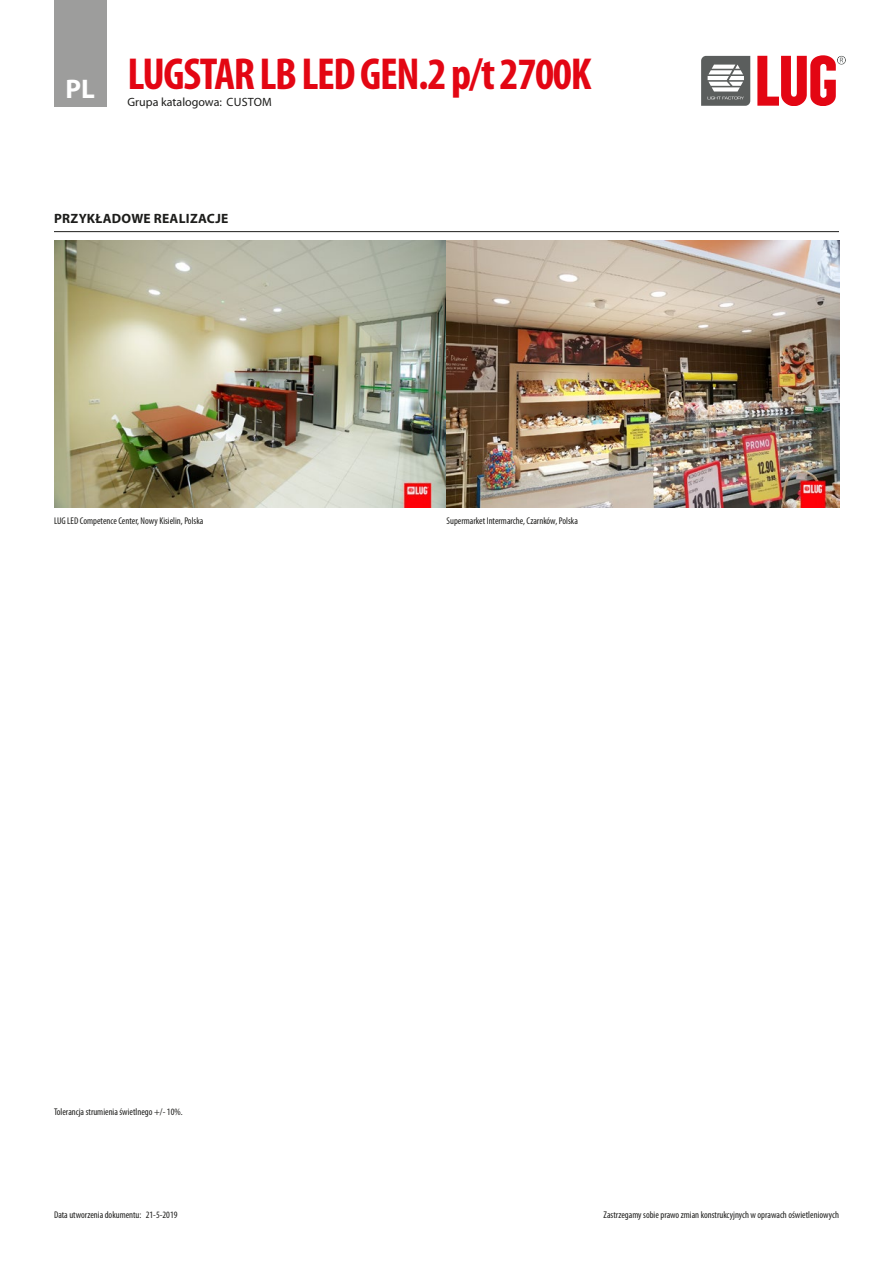
<style>
.page{position:relative;width:893px;height:1263px;background:#fff}
.page>*{position:absolute;margin:0;border:0;box-sizing:border-box;transform-origin:0 0}
.t1{font:700 condensed 45px "Myriad Pro";letter-spacing:-.03em;color:#e30613}
.t2{font:700 27px "Myriad Pro";color:#fff}
.Naglowek_sekcji{font:700 13.5px "Myriad Pro";letter-spacing:.02em;color:#1d1d1b}
.t3{font:12px "Myriad Pro";color:#1d1d1b}
.Przypis{font:condensed 9.75px "Myriad Pro";color:#1d1d1b}
</style>
<div class="page">
<div style="left:54px;top:0;width:52px;height:106px;background:#9d9d9c"></div>
<svg style="left:757px;top:55px;width:89px;height:51px"></svg>
<svg style="left:701px;top:56px;width:49px;height:50px"></svg>
<img style="left:54px;top:240px;width:785px;height:268px">
<hr style="left:54px;top:231px;width:785px;height:1px;background:#1d1d1b">
<h2 class="t2" style="left:65px;top:71px;width:31px">PL</h2>
<h1 class="t1" style="left:128px;top:46px;width:465px">LUGSTAR LB LED GEN.2 p/t 2700K</h1>
<p class="t3" style="left:128px;top:95px;width:146px">Grupa katalogowa: CUSTOM</p>
<p class="Naglowek_sekcji" style="left:54px;top:209px;width:176px">PRZYKŁADOWE REALIZACJE</p>
<p class="Przypis" style="left:54px;top:514px;width:151px">LUG LED Competence Center, Nowy Kisielin, Polska</p>
<p class="Przypis" style="left:447px;top:514px;width:133px">Supermarket Intermarche, Czarnków, Polska</p>
<p class="Przypis" style="left:54px;top:1106px;width:130px">Tolerancja strumienia świetlnego +/- 10%.</p>
<p class="Przypis" style="left:54px;top:1209px;width:125px">Data utworzenia dokumentu: 21-5-2019</p>
<p class="Przypis" style="left:604px;top:1209px;width:237px">Zastrzegamy sobie prawo zmian konstrukcyjnych w oprawach oświetleniowych</p>
</div>
